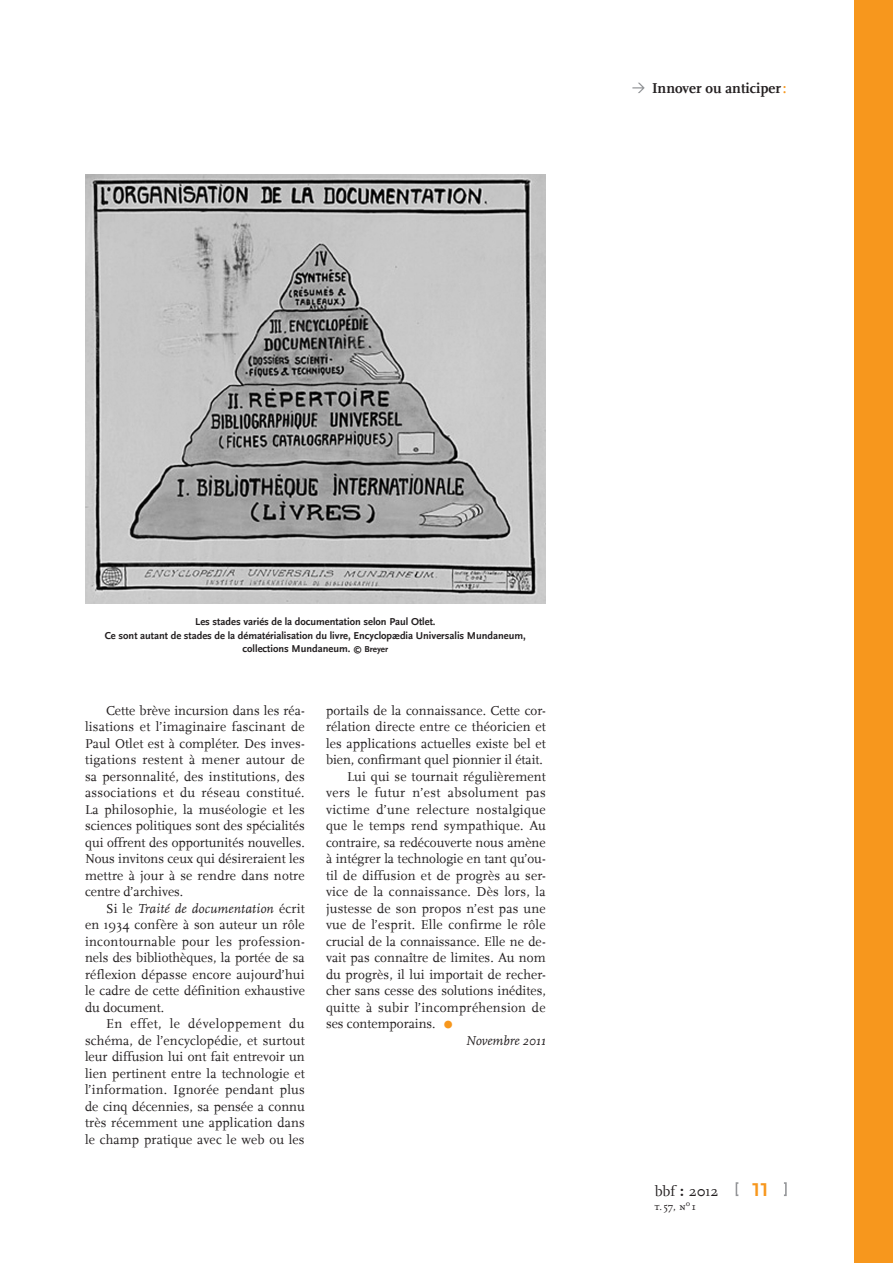
<style>
.page{position:relative;width:893px;height:1263px;background:#fff}
.page>*{position:absolute;margin:0;border:0;box-sizing:border-box;transform-origin:0 0}
.D_-_TEXTE{font:33px "Scala";color:#f7971d}
.t1{font:700 19.5px "Scala Sans LF";color:#f7971d}
.t2{font:700 15px "Scala";color:#231f20}
.t3{font:15px "Scala";letter-spacing:.005em;color:#231f20}
.D_-_TEXTE-2{font:13.5px/16.5px "Scala";letter-spacing:.01em;color:#231f20;text-align:justify}
.D_-_date_fin{font:italic 13.5px "Scala";color:#231f20}
.D_-_légende{font:700 10.5px/13.5px "Scala Sans";color:#231f20;text-align:center}
.t4{font:10.5px "Scala Caps";color:#231f20}
.s1{color:#f7971d}
.s2{font-size:9px}
.s3{font-style:italic}
.s4{font-family:"Scala Sans";font-weight:700}
</style>
<div class="page">
<svg style="left:736px;top:1182px;width:2px;height:14px"></svg>
<svg style="left:784px;top:1182px;width:3px;height:14px"></svg>
<div style="left:855px;top:0;width:38px;height:1263px;background:#f7971d"></div>
<svg style="left:632px;top:83px;width:13px;height:10px"></svg>
<img style="left:85px;top:174px;width:461px;height:430px">
<p class="t2" style="left:652px;top:80px;width:136px">Innover ou anticiper<span class="s1">:</span></p>
<p class="D_-_légende" style="left:195px;top:615px;width:242px">Les stades variés de la documentation selon Paul Otlet.</p>
<p class="D_-_légende" style="left:105px;top:629px;width:422px">Ce sont autant de stades de la dématérialisation du livre, Encyclopædia Universalis Mundaneum, collections Mundaneum. <span class="s2">© Breyer</span></p>
<p class="D_-_TEXTE-2" style="left:85px;top:702px;width:221px;text-indent:21px">Cette brève incursion dans les réa&shy;lisations et l’imaginaire fascinant de Paul Otlet est à compléter. Des inves&shy;tigations restent à mener autour de sa personnalité, des institutions, des associations et du réseau constitué.<br>La philosophie, la muséologie et les sciences politiques sont des spécialités qui offrent des opportunités nouvelles.<br>Nous invitons ceux qui désireraient les mettre à jour à se rendre dans notre centre d’archives.</p>
<p class="D_-_TEXTE-2" style="left:85px;top:900px;width:221px;text-indent:21px">Si le <span class="s3">Traité de documentation</span> écrit en 1934 confère à son auteur un rôle incontournable pour les profession&shy;nels des bibliothèques, la portée de sa réflexion dépasse encore aujourd’hui le cadre de cette définition exhaustive du document.</p>
<p class="D_-_TEXTE-2" style="left:85px;top:1016px;width:221px;text-indent:21px">En effet, le développement du schéma, de l’encyclopédie, et surtout leur diffusion lui ont fait entrevoir un lien pertinent entre la technologie et l’information. Ignorée pendant plus de cinq décennies, sa pensée a connu très récemment une application dans le champ pratique avec le web ou les</p>
<p class="D_-_TEXTE-2" style="left:326px;top:702px;width:221px">portails de la connaissance. Cette cor&shy;rélation directe entre ce théoricien et les applications actuelles existe bel et bien, confirmant quel pionnier il était.</p>
<p class="D_-_TEXTE-2" style="left:326px;top:768px;width:221px;text-indent:21px">Lui qui se tournait régulièrement vers le futur n’est absolument pas victime d’une relecture nostalgique que le temps rend sympathique. Au contraire, sa redécouverte nous amène à intégrer la technologie en tant qu’ou&shy;til de diffusion et de progrès au ser&shy;vice de la connaissance. Dès lors, la justesse de son propos n’est pas une vue de l’esprit. Elle confirme le rôle crucial de la connaissance. Elle ne de&shy;vait pas connaître de limites. Au nom du progrès, il lui importait de recher&shy;cher sans cesse des solutions inédites, quitte à subir l’incompréhension de ses contemporains.</p>
<p class="D_-_TEXTE" style="left:442px;top:1003px;width:13px">•</p>
<p class="D_-_date_fin" style="left:466px;top:1033px;width:81px">Novembre 2011</p>
<p class="t3" style="left:655px;top:1183px;width:65px">bbf <span class="s4">:</span> 2012</p>
<h2 class="t1" style="left:752px;top:1179px;width:19px">11</h2>
<p class="t4" style="left:655px;top:1200px;width:42px">t. 57, n<sup>o</sup> 1</p>
</div>
